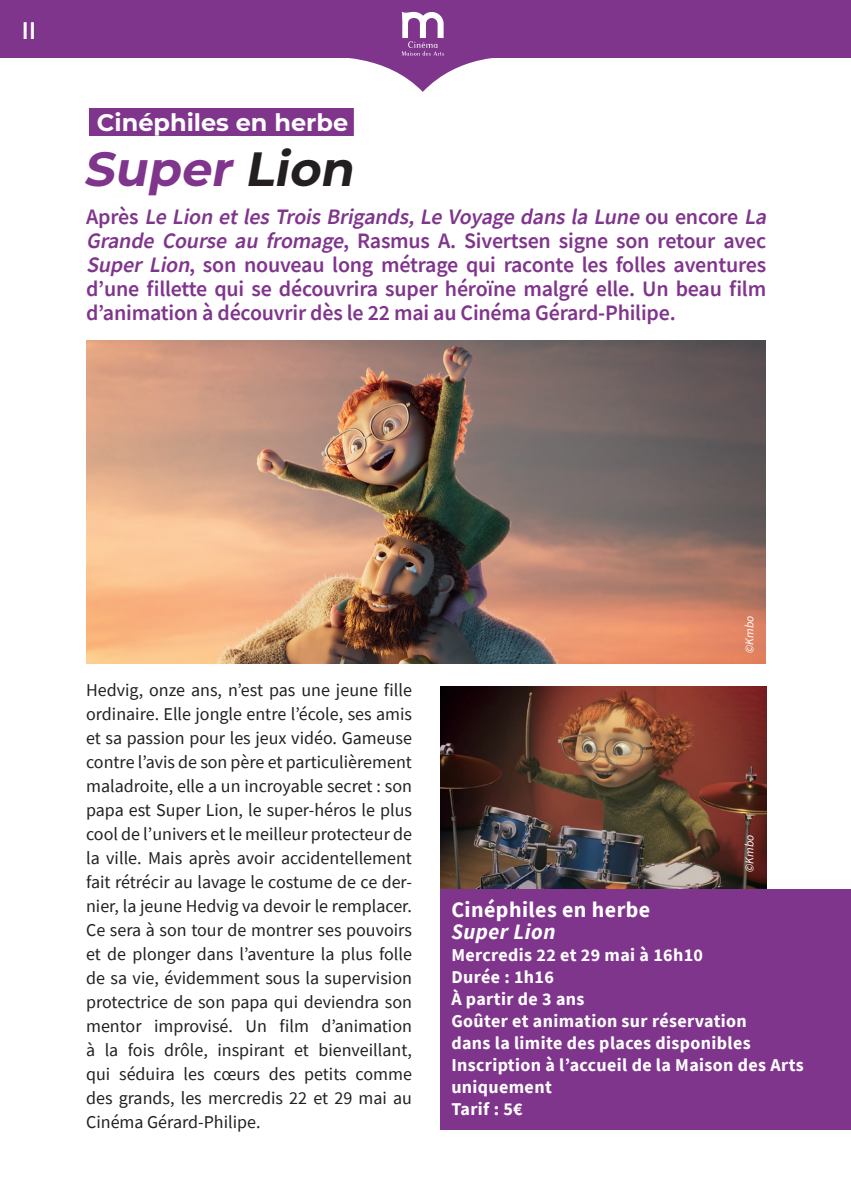
<style>
.page{position:relative;width:851px;height:1192px;background:#fff}
.page>*{position:absolute;margin:0;border:0;box-sizing:border-box;transform-origin:0 0}
.t1{font:italic 700 48px "Montserrat";color:#80358c}
.t2{font:700 24px "Montserrat";color:#fff}
.t3{font:500 24px "Gotham";color:#fff}
.t4{font:600 22px/24px "Source Sans Pro";letter-spacing:-.01em;color:#80358c}
.t5{font:700 22px "Source Sans Pro";letter-spacing:.02em;color:#fff}
.t6{font:italic 700 22px "Source Sans Pro";letter-spacing:.02em;color:#fff}
.t7{font:18px/24px "Source Sans Pro";color:#231f20;text-align:justify}
.t8{font:700 18px/22px "Source Sans Pro";letter-spacing:.02em;color:#fff}
.légende{font:italic 12px "Source Sans Pro";letter-spacing:.01em;color:#fff}
.s1{color:#231f20}
.s2{font-style:italic}
</style>
<div class="page">
<div style="left:440px;top:888px;width:410px;height:241px;background:#80358c"></div>
<div style="left:0;top:0;width:850px;height:58px;background:#80358c"></div>
<svg style="left:349px;top:12px;width:144px;height:80px"></svg>
<div style="left:89px;top:108px;width:265px;height:28px;background:#80358c"></div>
<hr style="left:850px;top:0;width:1px;height:58px;background:#80358c">
<img style="left:86px;top:340px;width:679px;height:323px">
<img style="left:440px;top:686px;width:326px;height:202px">
<p class="t3" style="left:21px;top:15px;width:17px">II</p>
<p class="t2" style="left:97px;top:105px;width:253px">Cinéphiles en herbe</p>
<p class="t1" style="left:83px;top:135px;width:282px">Super<span class="s1">Lion</span></p>
<p class="t4" style="left:86px;top:204px;width:687px">A p r è s <span class="s2">Le Lion etlesTroisBrigands,Le Voyage dansla Lune</span> o u e n c o r e <span class="s2">La Grande Course au fromage</span>, Rasmus A. Sivertsen signe son retour avec <span class="s2">Super Lion</span>, son nouveau long métrage qui raconte les folles aventures d’une fillette qui se découvrira super héroïne malgré elle. Un beau film d’animation à découvrir dès le 22 mai au Cinéma Gérard-Philipe.</p>
<p class="t7" style="left:86px;top:678px;width:327px">Hedvig, onze ans, n’est pas une jeune fille ordinaire. Elle jongle entre l’école, ses amis et sa passion pour les jeux vidéo. Gameuse contre l’avis de son père et particulièrement maladroite, elle a un incroyable secret : son papa est Super Lion, le super-héros le plus cool de l’univers et le meilleur protecteur de la ville. Mais après avoir accidentellement fait rétrécir au lavage le costume de ce der&shy;nier, la jeune Hedvig va devoir le remplacer.<br>Ce sera à son tour de montrer ses pouvoirs et de plonger dans l’aventure la plus folle de sa vie, évidemment sous la supervision protectrice de son papa qui deviendra son mentor improvisé. Un film d’animation à la fois drôle, inspirant et bienveillant, qui séduira les cœurs des petits comme des grands, les mercredis 22 et 29 mai au Cinéma Gérard-Philipe.</p>
<p class="légende" style="left:742px;top:653px;width:39px;rotate:-90deg">©Kmbo</p>
<p class="légende" style="left:742px;top:872px;width:39px;rotate:-90deg">©Kmbo</p>
<p class="t5" style="left:451px;top:894px;width:200px">Cinéphiles en herbe</p>
<p class="t6" style="left:451px;top:917px;width:106px">Super Lion</p>
<p class="t8" style="left:451px;top:943px;width:253px">Mercredis 22 et 29 mai à 16h10</p>
<p class="t8" style="left:451px;top:965px;width:104px">Durée : 1h16</p>
<p class="t8" style="left:451px;top:987px;width:135px">À partir de 3 ans</p>
<p class="t8" style="left:451px;top:1009px;width:301px">Goûter et animation sur réservation dans la limite des places disponibles</p>
<p class="t8" style="left:451px;top:1053px;width:354px">Inscription à l’accueil de la Maison des Arts uniquement</p>
<p class="t8" style="left:451px;top:1097px;width:73px">Tarif : 5€</p>
</div>
